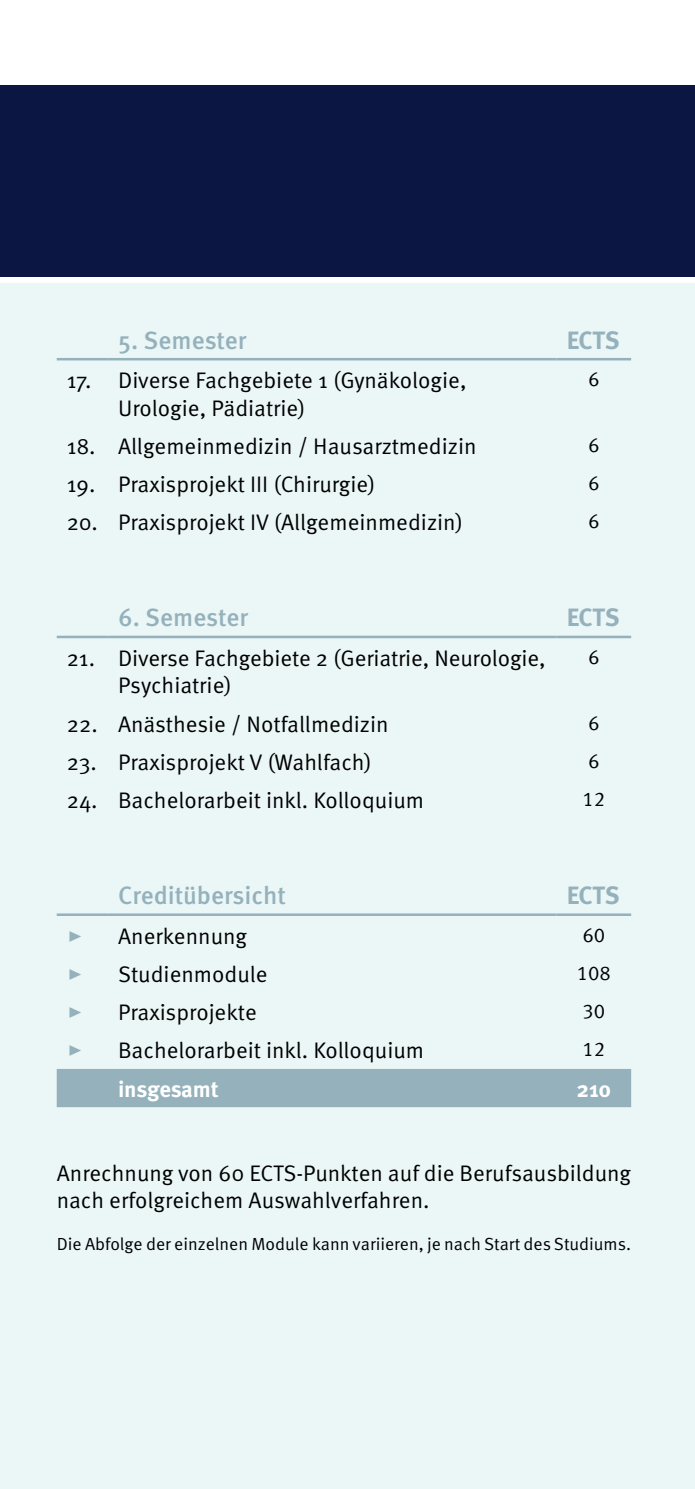
<style>
.page{position:relative;width:695px;height:1489px;background:#fff}
.page>*{position:absolute;margin:0;border:0;box-sizing:border-box;transform-origin:0 0}
.t1{font:500 25px "Meta OT";color:#94b1bc}
.t2{font:700 25px "Meta OT";letter-spacing:-.02em;color:#94b1bc}
.t3{font:22.5px/27.5px "Meta OT Norm";color:#000}
.t4{font:700 22.5px "Meta OT";letter-spacing:-.01em;color:#fff}
.t5{font:20px "Meta OT Norm";color:#000}
.t6{font:17.5px "Meta OT Norm";color:#000}
.s1{font-size:30px;color:#94b1bc}
</style>
<div class="page">
<div style="left:0;top:283px;width:694px;height:1205px;background:#ebf6f6"></div>
<div style="left:0;top:85px;width:694px;height:191px;background:#0b1742"></div>
<hr style="left:57px;top:358px;width:51px;height:2px;background:#94b1bc">
<hr style="left:108px;top:358px;width:448px;height:2px;background:#94b1bc">
<hr style="left:556px;top:358px;width:75px;height:2px;background:#94b1bc">
<hr style="left:57px;top:635px;width:51px;height:3px;background:#94b1bc">
<hr style="left:108px;top:635px;width:448px;height:3px;background:#94b1bc">
<hr style="left:556px;top:635px;width:75px;height:3px;background:#94b1bc">
<div style="left:57px;top:1069px;width:574px;height:38px;background:#94b1bc"></div>
<hr style="left:57px;top:913px;width:51px;height:2px;background:#94b1bc">
<hr style="left:108px;top:913px;width:448px;height:2px;background:#94b1bc">
<hr style="left:556px;top:913px;width:75px;height:2px;background:#94b1bc">
<p class="t1" style="left:118px;top:324px;width:130px">5. Semester</p>
<p class="t2" style="left:566px;top:324px;width:54px">ECTS</p>
<p class="t3" style="left:118px;top:367px;width:350px;text-indent:-51px">17. Diverse Fachgebiete 1 (Gynäkologie,<br>Urologie, Pädiatrie)</p>
<p class="t5" style="left:588px;top:367px;width:13px">6</p>
<p class="t3" style="left:67px;top:432px;width:411px">18. Allgemeinmedizin / Hausarztmedizin</p>
<p class="t5" style="left:588px;top:433px;width:13px">6</p>
<p class="t3" style="left:67px;top:471px;width:310px">19. Praxisprojekt III (Chirurgie)</p>
<p class="t5" style="left:588px;top:471px;width:13px">6</p>
<p class="t3" style="left:67px;top:509px;width:398px">20. Praxisprojekt IV (Allgemeinmedizin)</p>
<p class="t5" style="left:588px;top:509px;width:13px">6</p>
<p class="t1" style="left:118px;top:602px;width:132px">6. Semester</p>
<p class="t2" style="left:566px;top:601px;width:54px">ECTS</p>
<p class="t3" style="left:118px;top:644px;width:429px;text-indent:-51px">21. Diverse Fachgebiete 2 (Geriatrie, Neurologie,<br>Psychiatrie)</p>
<p class="t5" style="left:588px;top:645px;width:13px">6</p>
<p class="t3" style="left:67px;top:710px;width:323px">22. Anästhesie / Notfallmedizin</p>
<p class="t5" style="left:588px;top:710px;width:13px">6</p>
<p class="t3" style="left:67px;top:748px;width:306px">23. Praxisprojekt V (Wahlfach)</p>
<p class="t5" style="left:588px;top:749px;width:13px">6</p>
<p class="t3" style="left:67px;top:786px;width:359px">24. Bachelorarbeit inkl. Kolloquium</p>
<p class="t5" style="left:582px;top:787px;width:24px">12</p>
<p class="t1" style="left:118px;top:879px;width:169px">Creditübersicht</p>
<p class="t2" style="left:566px;top:879px;width:54px">ECTS</p>
<p class="t3" style="left:67px;top:922px;width:182px"><span class="s1">▸</span> Anerkennung</p>
<p class="t5" style="left:582px;top:922px;width:24px">60</p>
<p class="t3" style="left:67px;top:960px;width:202px"><span class="s1">▸</span> Studienmodule</p>
<p class="t5" style="left:576px;top:960px;width:36px">108</p>
<p class="t3" style="left:67px;top:998px;width:191px"><span class="s1">▸</span> Praxisprojekte</p>
<p class="t5" style="left:582px;top:999px;width:24px">30</p>
<p class="t3" style="left:67px;top:1036px;width:359px"><span class="s1">▸</span> Bachelorarbeit inkl. Kolloquium</p>
<p class="t5" style="left:582px;top:1037px;width:24px">12</p>
<p class="t4" style="left:118px;top:1074px;width:102px">insgesamt</p>
<p class="t4" style="left:576px;top:1074px;width:36px">210</p>
<p class="t3" style="left:57px;top:1159px;width:575px">Anrechnung von 60 ECTS-Punkten auf die Berufsausbildung nach erfolgreichem Auswahlverfahren.</p>
<p class="t6" style="left:57px;top:1233px;width:576px">Die Abfolge der einzelnen Module kann variieren, je nach Start des Studiums.</p>
</div>
